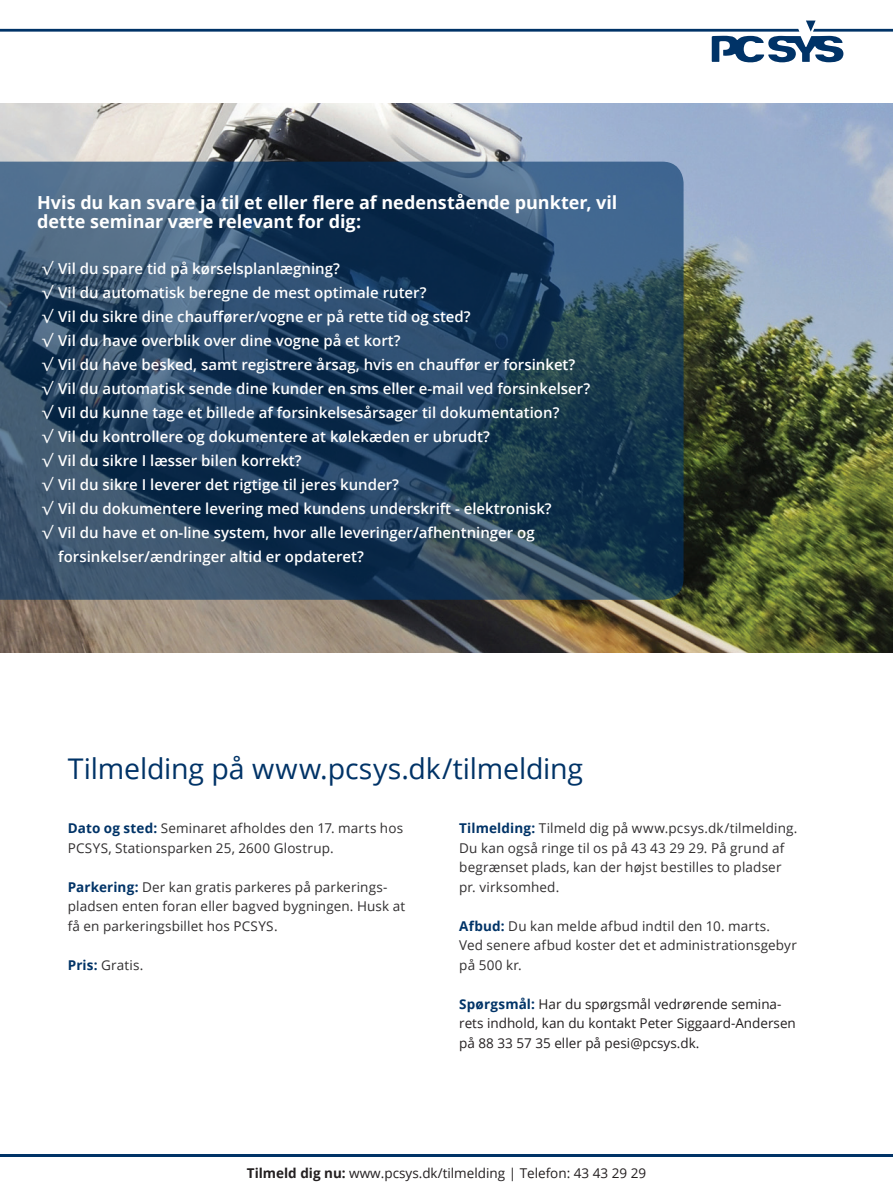
<style>
.page{position:relative;width:893px;height:1191px;background:#fff}
.page>*{position:absolute;margin:0;border:0;box-sizing:border-box;transform-origin:0 0}
.t1{font:28.5px "Open Sans";letter-spacing:-.005em;color:#003367}
.t2{font:700 18px/19.5px "Open Sans";letter-spacing:-.005em;color:#fff}
.t3{font:600 15px "Open Sans";color:#fff}
.t4{font:13.5px/19.5px "Open Sans";letter-spacing:.01em;color:#312f30}
.t5{font:13.5px/19.5px "Open Sans";color:#231f20}
.s1{font-family:"Verdana";font-weight:400}
.s2{font-weight:700;color:#003367}
.s3{font-weight:700}
</style>
<div class="page">
<img style="left:0;top:104px;width:893px;height:549px">
<svg style="left:0;top:21px;width:893px;height:41px"></svg>
<hr style="left:0;top:1154px;width:893px;height:3px;background:#003367">
<svg style="left:0;top:162px;width:684px;height:438px;background:#274662"></svg>
<p class="t2" style="left:37px;top:192px;width:582px">Hvis du kan svare ja til et eller flere af nedenstående punkter, vil dette seminar være relevant for dig:</p>
<p class="t3" style="left:41px;top:258px;width:300px"><span class="s1">√</span> Vil du spare tid på kørselsplanlægning?</p>
<p class="t3" style="left:41px;top:282px;width:387px"><span class="s1">√</span> Vil du automatisk beregne de mest optimale ruter?</p>
<p class="t3" style="left:41px;top:306px;width:431px"><span class="s1">√</span> Vil du sikre dine chauffører/vogne er på rette tid og sted?</p>
<p class="t3" style="left:41px;top:330px;width:361px"><span class="s1">√</span> Vil du have overblik over dine vogne på et kort?</p>
<p class="t3" style="left:41px;top:354px;width:536px"><span class="s1">√</span> Vil du have besked, samt registrere årsag, hvis en chauffør er forsinket?</p>
<p class="t3" style="left:41px;top:378px;width:550px"><span class="s1">√</span> Vil du automatisk sende dine kunder en sms eller e-mail ved forsinkelser?</p>
<p class="t3" style="left:41px;top:402px;width:520px"><span class="s1">√</span> Vil du kunne tage et billede af forsinkelsesårsager til dokumentation?</p>
<p class="t3" style="left:41px;top:426px;width:450px"><span class="s1">√</span> Vil du kontrollere og dokumentere at kølekæden er ubrudt?</p>
<p class="t3" style="left:41px;top:450px;width:262px"><span class="s1">√</span> Vil du sikre I læsser bilen korrekt?</p>
<p class="t3" style="left:41px;top:474px;width:359px"><span class="s1">√</span> Vil du sikre I leverer det rigtige til jeres kunder?</p>
<p class="t3" style="left:41px;top:498px;width:512px"><span class="s1">√</span> Vil du dokumentere levering med kundens underskrift - elektronisk?</p>
<p class="t3" style="left:41px;top:522px;width:495px"><span class="s1">√</span> Vil du have et on-line system, hvor alle leveringer/afhentninger og</p>
<p class="t3" style="left:58px;top:546px;width:307px">forsinkelser/ændringer altid er opdateret?</p>
<h1 class="t1" style="left:68px;top:749px;width:517px">Tilmelding på www.pcsys.dk/tilmelding</h1>
<p class="t4" style="left:68px;top:818px;width:337px"><span class="s2">Dato og sted:</span> Seminaret afholdes den 17. marts hos<br>PCSYS, Stationsparken 25, 2600 Glostrup.</p>
<p class="t4" style="left:68px;top:877px;width:339px"><span class="s2">Parkering:</span> Der kan gratis parkeres på parkerings&shy;pladsen enten foran eller bagved bygningen. Husk at få en parkeringsbillet hos PCSYS.</p>
<p class="t4" style="left:68px;top:955px;width:77px"><span class="s2">Pris:</span> Gratis.</p>
<p class="t4" style="left:459px;top:818px;width:340px"><span class="s2">Tilmelding:</span> Tilmeld dig på www.pcsys.dk/tilmelding.<br>Du kan også ringe til os på 43 43 29 29. På grund af begrænset plads, kan der højst bestilles to pladser pr. virksomhed.</p>
<p class="t4" style="left:459px;top:916px;width:339px"><span class="s2">Afbud:</span> Du kan melde afbud indtil den 10. marts.<br>Ved senere afbud koster det et administrationsgebyr på 500 kr.</p>
<p class="t5" style="left:459px;top:994px;width:338px"><span class="s2">Spørgsmål:</span> Har du spørgsmål vedrørende semina&shy;rets indhold, kan du kontakt Peter Siggaard-Andersen på 88 33 57 35 eller på pesi@pcsys.dk.</p>
<p class="t5" style="left:247px;top:1163px;width:401px"><span class="s3">Tilmeld dig nu:</span> www.pcsys.dk/tilmelding | Telefon: 43 43 29 29</p>
</div>
